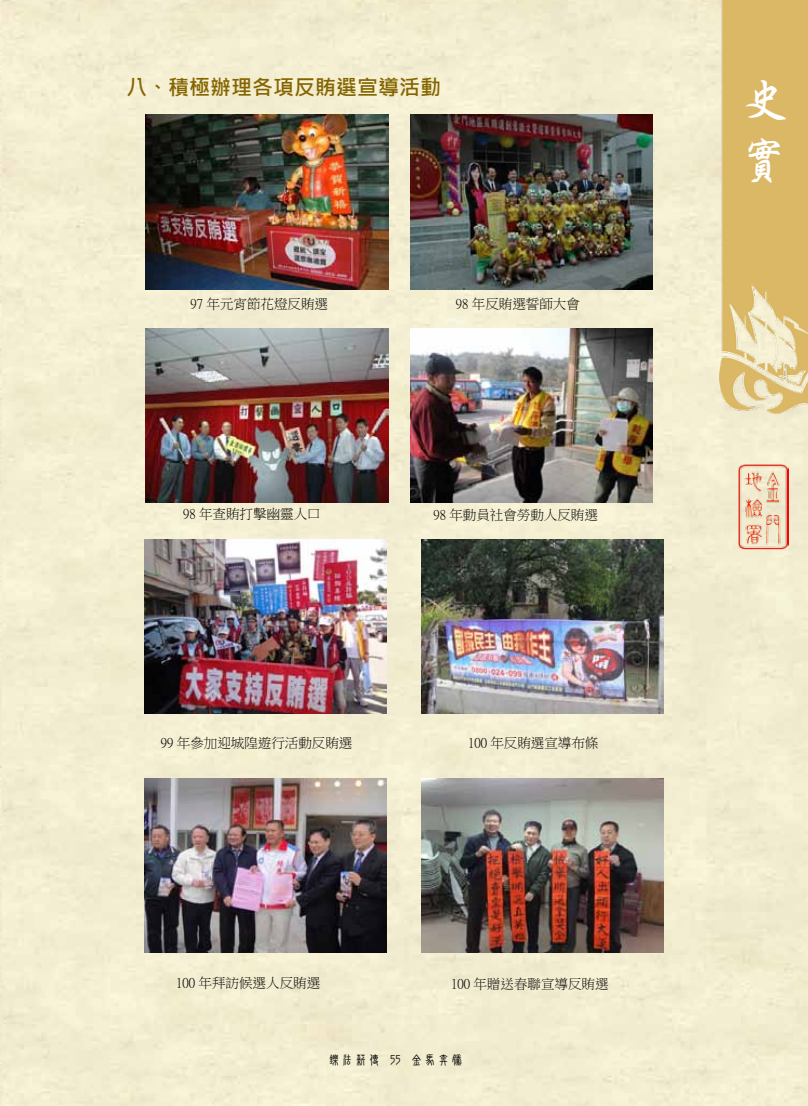
<style>
.page{position:relative;width:808px;height:1106px;background:#f3eed1}
.page>*{position:absolute;margin:0;border:0;box-sizing:border-box;transform-origin:0 0}
.t1{font:48px/60.4px "Singkai EG Bold Big 5";color:#fff}
.t2{font:700 21px "Microsoft Jheng Hei";color:#856500}
.t3{font:13.5px "P Ming Li U";color:#000}
.t4{font:13.5px "DF New Chuan Md HKP BF";color:#000}
</style>
<div class="page">
<img style="left:719px;top:0;width:89px;height:429px">
<img style="left:410px;top:328px;width:242px;height:174px">
<img style="left:146px;top:328px;width:242px;height:174px">
<img style="left:410px;top:115px;width:242px;height:174px">
<img style="left:146px;top:115px;width:242px;height:174px">
<img style="left:421px;top:778px;width:242px;height:174px">
<img style="left:145px;top:778px;width:242px;height:174px">
<img style="left:421px;top:539px;width:242px;height:174px">
<img style="left:145px;top:539px;width:242px;height:174px">
<img style="left:737px;top:464px;width:52px;height:85px">
<h2 class="t2" style="left:126px;top:74px;width:316px">八、積極辦理各項反賄選宣導活動</h2>
<p class="t3" style="left:190px;top:297px;width:139px">97 年元宵節花燈反賄選</p>
<p class="t3" style="left:456px;top:297px;width:126px">98 年反賄選誓師大會</p>
<p class="t3" style="left:183px;top:507px;width:139px">98 年查賄打擊幽靈人口</p>
<p class="t3" style="left:433px;top:508px;width:166px">98 年動員社會勞動人反賄選</p>
<p class="t3" style="left:161px;top:736px;width:193px">99 年參加迎城隍遊行活動反賄選</p>
<p class="t3" style="left:468px;top:736px;width:132px">100 年反賄選宣導布條</p>
<p class="t3" style="left:176px;top:976px;width:145px">100 年拜訪候選人反賄選</p>
<p class="t3" style="left:451px;top:977px;width:159px">100 年贈送春聯宣導反賄選</p>
<p class="t4" style="left:327px;top:1053px;width:138px">鑠法薪傳 55 金馬奔騰</p>
<h1 class="t1" style="left:741px;top:70px;width:47px">史實</h1>
</div>
